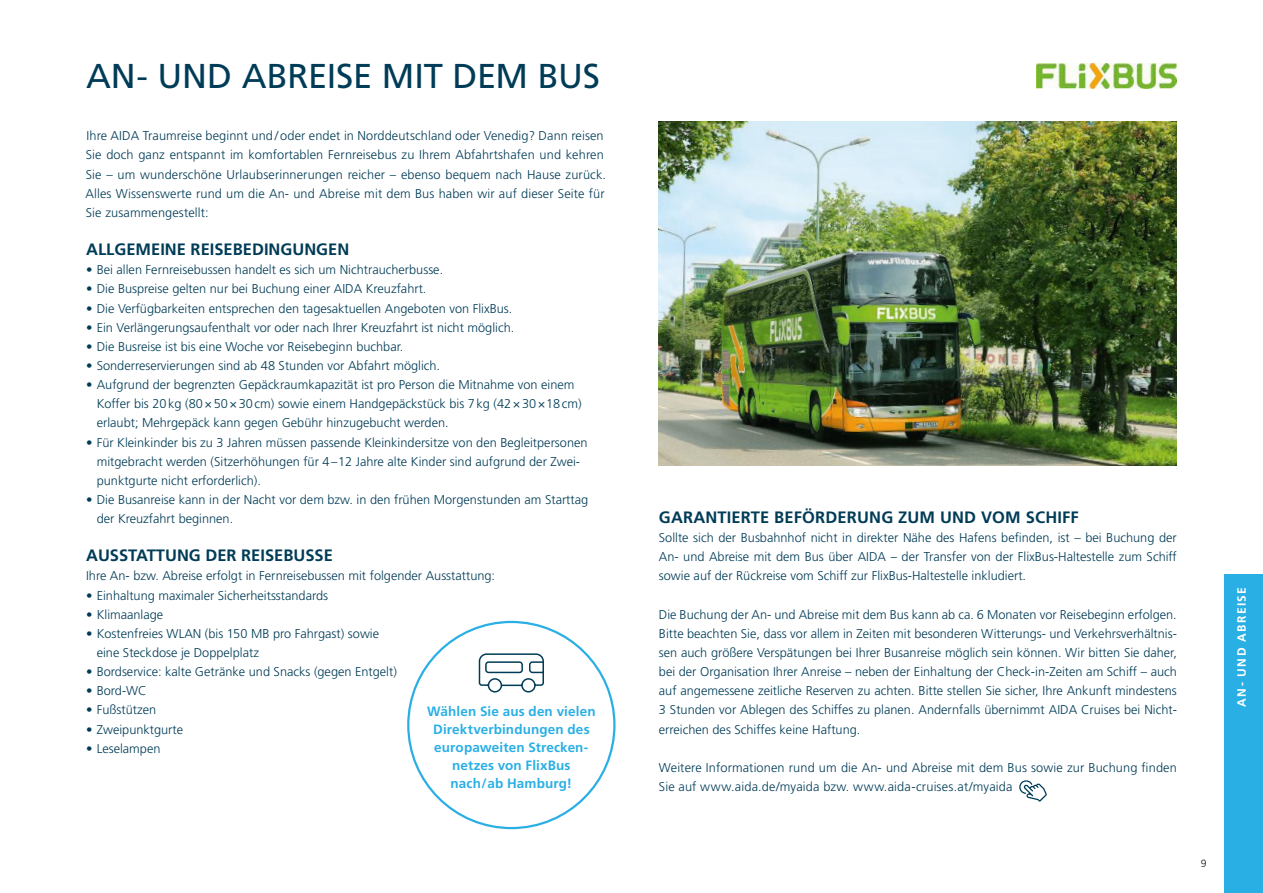
<style>
.page{position:relative;width:1263px;height:893px;background:#fff}
.page>*{position:absolute;margin:0;border:0;box-sizing:border-box;transform-origin:0 0}
.t1{font:34.5px "Frutiger LT";letter-spacing:-.01em;color:#003c57}
.t2{font:700 16.5px "Frutiger LT";color:#003c57}
.t3{font:700 13.5px/18px "Frutiger LT";letter-spacing:.01em;color:#2aafe5;text-align:center}
.t4{font:300 12.75px/19.2px "Frutiger LT";color:#003c57}
.t5{font:700 12px "Frutiger LT";letter-spacing:.12em;color:#fff}
.t6{font:300 10.5px "Frutiger LT";color:#1a1a18}
</style>
<div class="page">
<img style="left:659px;top:121px;width:518px;height:345px">
<svg style="left:1019px;top:780px;width:28px;height:22px"></svg>
<svg style="left:478px;top:653px;width:66px;height:40px"></svg>
<img style="left:1036px;top:63px;width:141px;height:25px">
<div style="left:1225px;top:574px;width:38px;height:319px;background:#2aafe5"></div>
<h1 class="t1" style="left:86px;top:56px;width:515px">AN- UND ABREISE MIT DEM BUS</h1>
<p class="t4" style="left:86px;top:126px;width:522px">Ihre AIDA Traumreise beginnt und / oder endet in Norddeutschland oder Venedig? Dann reisen Sie doch ganz entspannt im komfortablen Fernreisebus zu Ihrem Abfahrtshafen und kehren Sie – um wunderschöne Urlaubserinnerungen reicher – ebenso bequem nach Hause zurück.<br>Alles Wissenswerte rund um die An- und Abreise mit dem Bus haben wir auf dieser Seite für Sie zusammengestellt:</p>
<p class="t2" style="left:86px;top:240px;width:265px">ALLGEMEINE REISEBEDINGUNGEN</p>
<p class="t4" style="left:86px;top:260px;width:359px">• Bei allen Fernreisebussen handelt es sich um Nichtraucherbusse.</p>
<p class="t4" style="left:86px;top:280px;width:342px">• Die Buspreise gelten nur bei Buchung einer AIDA Kreuzfahrt.</p>
<p class="t4" style="left:86px;top:299px;width:428px">• Die Verfügbarkeiten entsprechen den tagesaktuellen Angeboten von FlixBus.</p>
<p class="t4" style="left:86px;top:318px;width:430px">• Ein Verlängerungsaufenthalt vor oder nach Ihrer Kreuzfahrt ist nicht möglich.</p>
<p class="t4" style="left:86px;top:337px;width:319px">• Die Busreise ist bis eine Woche vor Reisebeginn buchbar.</p>
<p class="t4" style="left:86px;top:356px;width:356px">• Sonderreservierungen sind ab 48 Stunden vor Abfahrt möglich.</p>
<p class="t4" style="left:97px;top:375px;width:486px;text-indent:-11px">• Aufgrund der begrenzten Gepäckraumkapazität ist pro Person die Mitnahme von einem<br>Koffer bis 20 kg (80 × 50 × 30 cm) sowie einem Handgepäckstück bis 7 kg (42 × 30 × 18 cm) erlaubt; Mehrgepäck kann gegen Gebühr hinzugebucht werden.</p>
<p class="t4" style="left:97px;top:433px;width:492px;text-indent:-11px">• Für Kleinkinder bis zu 3 Jahren müssen passende Kleinkindersitze von den Begleitpersonen mitgebracht werden (Sitzerhöhungen für 4 – 12 Jahre alte Kinder sind aufgrund der Zwei&shy;punktgurte nicht erforderlich).</p>
<p class="t4" style="left:97px;top:490px;width:493px;text-indent:-11px">• Die Busanreise kann in der Nacht vor dem bzw. in den frühen Morgenstunden am Starttag der Kreuzfahrt beginnen.</p>
<p class="t2" style="left:86px;top:546px;width:248px">AUSSTATTUNG DER REISEBUSSE</p>
<p class="t4" style="left:86px;top:567px;width:411px">Ihre An- bzw. Abreise erfolgt in Fernreisebussen mit folgender Ausstattung:</p>
<p class="t4" style="left:86px;top:586px;width:244px">• Einhaltung maximaler Sicherheitsstandards</p>
<p class="t4" style="left:86px;top:605px;width:79px">• Klimaanlage</p>
<p class="t4" style="left:97px;top:624px;width:284px;text-indent:-11px">• Kostenfreies WLAN (bis 150 MB pro Fahrgast) sowie eine Steckdose je Doppelplatz</p>
<p class="t4" style="left:86px;top:662px;width:312px">• Bordservice: kalte Getränke und Snacks (gegen Entgelt)</p>
<p class="t4" style="left:86px;top:681px;width:62px">• Bord-WC</p>
<p class="t4" style="left:86px;top:701px;width:72px">• Fußstützen</p>
<p class="t4" style="left:86px;top:720px;width:99px">• Zweipunktgurte</p>
<p class="t4" style="left:86px;top:739px;width:76px">• Leselampen</p>
<p class="t3" style="left:427px;top:703px;width:170px">Wählen Sie aus den vielen<br>Direktverbindungen des europaweiten Strecken&shy;netzes von FlixBus<br>nach / ab Hamburg!</p>
<p class="t2" style="left:659px;top:508px;width:421px">GARANTIERTE BEFÖRDERUNG ZUM UND VOM SCHIFF</p>
<p class="t4" style="left:659px;top:528px;width:519px;text-align:justify">Sollte sich der Busbahnhof nicht in direkter Nähe des Hafens befinden, ist – bei Buchung der An- und Abreise mit dem Bus über AIDA – der Transfer von der FlixBus-Haltestelle zum Schiff sowie auf der Rückreise vom Schiff zur FlixBus-Haltestelle inkludiert.</p>
<p class="t4" style="left:659px;top:605px;width:519px;text-align:justify">Die Buchung der An- und Abreise mit dem Bus kann ab ca. 6 Monaten vor Reisebeginn erfolgen.<br>Bitte beachten Sie, dass vor allem in Zeiten mit besonderen Witterungs- und Verkehrsverhältnis&shy;sen auch größere Verspätungen bei Ihrer Busanreise möglich sein können. Wir bitten Sie daher, bei der Organisation Ihrer Anreise – neben der Einhaltung der Check-in-Zeiten am Schiff – auch auf angemessene zeitliche Reserven zu achten. Bitte stellen Sie sicher, Ihre Ankunft mindestens 3 Stunden vor Ablegen des Schiffes zu planen. Andernfalls übernimmt AIDA Cruises bei Nicht&shy;erreichen des Schiffes keine Haftung.</p>
<p class="t4" style="left:659px;top:758px;width:519px">Weitere Informationen rund um die An- und Abreise mit dem Bus sowie zur Buchung finden<br>Sie auf www.aida.de/myaida bzw. www.aida-cruises.at/myaida</p>
<p class="t6" style="left:1201px;top:858px;width:7px">9</p>
<p class="t5" style="left:1235px;top:707px;width:122px;rotate:-90deg">AN- UND ABREISE</p>
</div>
